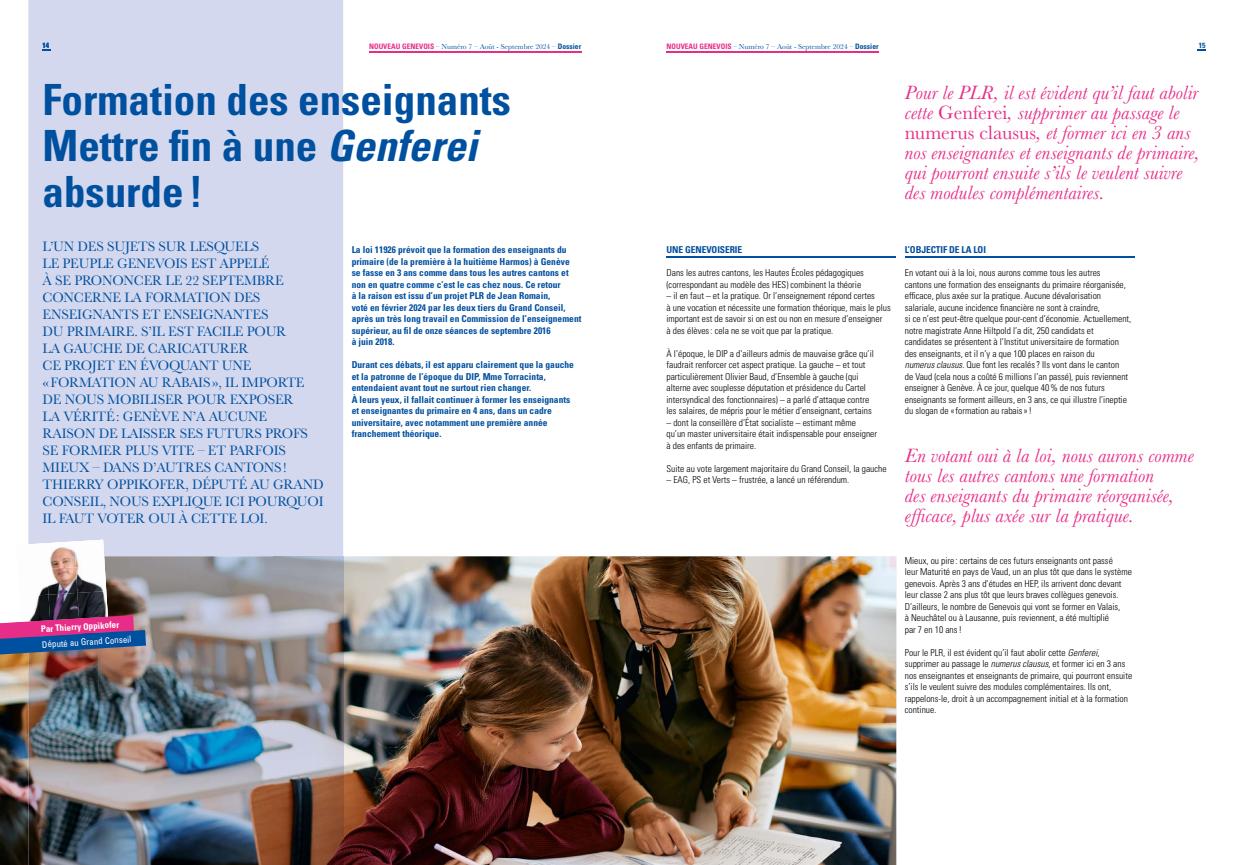
<style>
.page{position:relative;width:1248px;height:865px;background:#fff}
.page>*{position:absolute;margin:0;border:0;box-sizing:border-box;transform-origin:0 0}
.t1{font:700 condensed 43px/46px "Univers LT Std";color:#0050a0}
.t2{font:italic 20px/20px "Baskerville";letter-spacing:.005em;color:#e82d89}
.t3{font:14.1px/17px "Baskerville";letter-spacing:-.01em;color:#0050a0}
.t4{font:300 condensed 9.5px/11.5px "Univers LT Std";color:#000}
.t5{font:700 condensed 9.5px/11.5px "Univers LT Std";color:#0050a0}
.t6{font:condensed 9px "Univers LT Std";color:#fff}
.t7{font:700 condensed 9px "Univers LT Std";color:#fff}
.t8{font:7.5px "Baskerville";color:#0050a0}
.t9{font:700 condensed 7.5px "Univers LT Std";color:#0050a0}
.s1{font-family:"Univers LT Std";font-weight:700;font-stretch:condensed;color:#e82d89}
.s2{font-family:"Univers LT Std";font-weight:700;font-stretch:condensed}
.s3{font-style:italic}
.s4{font-style:normal}
</style>
<div class="page">
<img style="left:0;top:556px;width:896px;height:309px">
<div style="left:28px;top:0;width:315px;height:556px;background:#d4d8ee"></div>
<img style="left:98px;top:556px;width:245px;height:309px">
<img style="left:28px;top:654px;width:70px;height:211px">
<hr style="left:666px;top:256px;width:230px;height:1px;background:#0050a0">
<hr style="left:904px;top:256px;width:230px;height:1px;background:#0050a0">
<img style="left:0;top:539px;width:146px;height:115px">
<hr style="left:369px;top:51px;width:212px;height:1px;background:#e82d89">
<hr style="left:666px;top:51px;width:212px;height:1px;background:#e82d89">
<p class="t9" style="left:43px;top:41px;width:8px">14</p>
<p class="t8" style="left:369px;top:42px;width:213px"><span class="s1">NOUVEAU GENEVOIS</span> – Numéro 7 – Août - Septembre 2024 – <span class="s2">Dossier</span></p>
<p class="t8" style="left:666px;top:42px;width:213px"><span class="s1">NOUVEAU GENEVOIS</span> – Numéro 7 – Août - Septembre 2024 – <span class="s2">Dossier</span></p>
<p class="t9" style="left:1198px;top:41px;width:8px">15</p>
<h1 class="t1" style="left:43px;top:76px;width:470px">Formation des enseignants<br>Mettre fin à une <span class="s3">Genferei </span>absurde !</h1>
<p class="t3" style="left:43px;top:238px;width:282px">L’UN DES SUJETS SUR LESQUELS<br>LE PEUPLE GENEVOIS EST APPELÉ<br>À SE PRONONCER LE 22 SEPTEMBRE<br>CONCERNE LA FORMATION DES<br>ENSEIGNANTS ET ENSEIGNANTES<br>DU PRIMAIRE. S’IL EST FACILE POUR<br>LA GAUCHE DE CARICATURER<br>CE PROJET EN ÉVOQUANT UNE<br>« FORMATION AU RABAIS », IL IMPORTE<br>DE NOUS MOBILISER POUR EXPOSER<br>LA VÉRITÉ : GENÈVE N’A AUCUNE<br>RAISON DE LAISSER SES FUTURS PROFS<br>SE FORMER PLUS VITE – ET PARFOIS<br>MIEUX – DANS D’AUTRES CANTONS !<br>THIERRY OPPIKOFER, DÉPUTÉ AU GRAND<br>CONSEIL, NOUS EXPLIQUE ICI POURQUOI<br>IL FAUT VOTER OUI À CETTE LOI.</p>
<p class="t5" style="left:351px;top:244px;width:231px">La loi 11926 prévoit que la formation des enseignants du primaire (de la première à la huitième Harmos) à Genève<br>se fasse en 3 ans comme dans tous les autres cantons et non en quatre comme c’est le cas chez nous. Ce retour<br>à la raison est issu d’un projet PLR de Jean Romain,<br>voté en février 2024 par les deux tiers du Grand Conseil, après un très long travail en Commission de l’enseignement supérieur, au fil de onze séances de septembre 2016<br>à juin 2018.</p>
<p class="t5" style="left:351px;top:359px;width:224px">Durant ces débats, il est apparu clairement que la gauche et la patronne de l’époque du DIP, Mme Torracinta, entendaient avant tout ne surtout rien changer.<br>À leurs yeux, il fallait continuer à former les enseignants et enseignantes du primaire en 4 ans, dans un cadre universitaire, avec notamment une première année franchement théorique.</p>
<p class="t7" style="left:41px;top:623px;width:80px;rotate:-3deg">Par Thierry Oppikofer</p>
<p class="t6" style="left:42px;top:638px;width:91px;rotate:-3deg">Député au Grand Conseil</p>
<p class="t2" style="left:904px;top:82px;width:296px">Pour le PLR, il est évident qu’il faut abolir cette <span class="s4">Genferei</span>, supprimer au passage le <span class="s4">numerus clausus</span>, et former ici en 3 ans nos enseignantes et enseignants de primaire, qui pourront ensuite s’ils le veulent suivre des modules complémentaires.</p>
<p class="t5" style="left:666px;top:244px;width:77px">UNE GENEVOISERIE</p>
<p class="t4" style="left:666px;top:267px;width:199px">Dans les autres cantons, les Hautes Écoles pédagogiques (correspondant au modèle des HES) combinent la théorie</p>
<p class="t4" style="left:666px;top:290px;width:226px">– il en faut – et la pratique. Or l’enseignement répond certes<br>à une vocation et nécessite une formation théorique, mais le plus important est de savoir si on est ou non en mesure d’enseigner<br>à des élèves : cela ne se voit que par la pratique.</p>
<p class="t4" style="left:666px;top:347px;width:209px">À l’époque, le DIP a d’ailleurs admis de mauvaise grâce qu’il faudrait renforcer cet aspect pratique. La gauche – et tout particulièrement Olivier Baud, d’Ensemble à gauche (qui alterne avec souplesse députation et présidence du Cartel intersyndical des fonctionnaires) – a parlé d’attaque contre les salaires, de mépris pour le métier d’enseignant, certains</p>
<p class="t4" style="left:666px;top:416px;width:212px">– dont la conseillère d’État socialiste – estimant même qu’un master universitaire était indispensable pour enseigner à des enfants de primaire.</p>
<p class="t4" style="left:666px;top:462px;width:221px">Suite au vote largement majoritaire du Grand Conseil, la gauche</p>
<p class="t4" style="left:666px;top:474px;width:184px">– EAG, PS et Verts – frustrée, a lancé un référendum.</p>
<p class="t5" style="left:904px;top:244px;width:83px">L’OBJECTIF DE LA LOI</p>
<p class="t4" style="left:904px;top:267px;width:228px">En votant oui à la loi, nous aurons comme tous les autres<br>cantons une formation des enseignants du primaire réorganisée, efficace, plus axée sur la pratique. Aucune dévalorisation salariale, aucune incidence financière ne sont à craindre,<br>si ce n’est peut-être quelque pour-cent d’économie. Actuellement, notre magistrate Anne Hiltpold l’a dit, 250 candidats et candidates se présentent à l’Institut universitaire de formation des enseignants, et il n’y a que 100 places en raison du<br><span class="s3">numerus clausus</span>. Que font les recalés ? Ils vont dans le canton<br>de Vaud (cela nous a coûté 6 millions l’an passé), puis reviennent enseigner à Genève. À ce jour, quelque 40 % de nos futurs enseignants se forment ailleurs, en 3 ans, ce qui illustre l’ineptie du slogan de « formation au rabais » !</p>
<h2 class="t2" style="left:904px;top:445px;width:290px">En votant oui à la loi, nous aurons comme tous les autres cantons une formation<br>des enseignants du primaire réorganisée, efficace, plus axée sur la pratique.</h2>
<p class="t4" style="left:904px;top:554px;width:228px">Mieux, ou pire : certains de ces futurs enseignants ont passé<br>leur Maturité en pays de Vaud, un an plus tôt que dans le système genevois. Après 3 ans d’études en HEP, ils arrivent donc devant leur classe 2 ans plus tôt que leurs braves collègues genevois.<br>D’ailleurs, le nombre de Genevois qui vont se former en Valais,<br>à Neuchâtel ou à Lausanne, puis reviennent, a été multiplié<br>par 7 en 10 ans !</p>
<p class="t4" style="left:904px;top:646px;width:229px">Pour le PLR, il est évident qu’il faut abolir cette <span class="s3">Genferei</span>, supprimer au passage le <span class="s3">numerus clausus</span>, et former ici en 3 ans nos enseignantes et enseignants de primaire, qui pourront ensuite s’ils le veulent suivre des modules complémentaires. Ils ont, rappelons-le, droit à un accompagnement initial et à la formation continue.</p>
</div>
